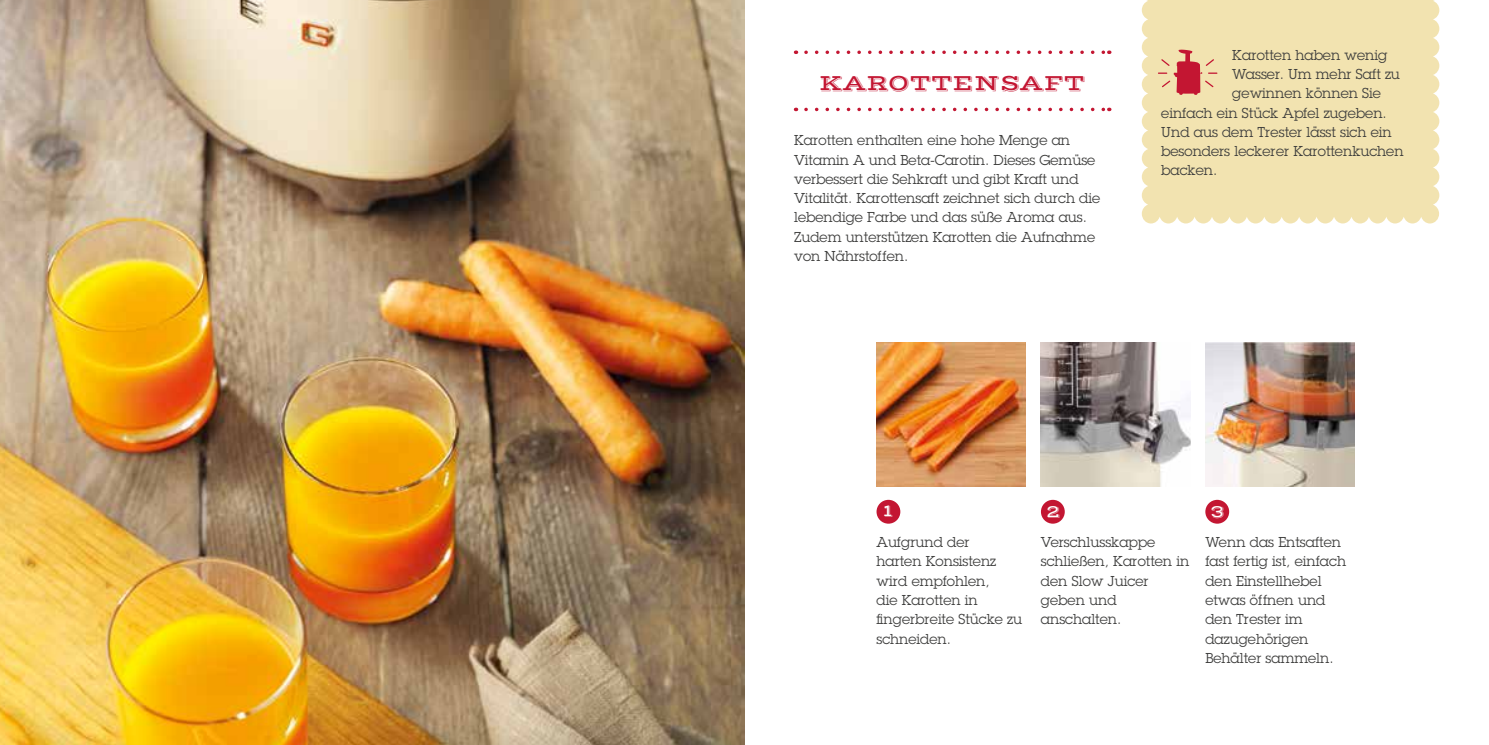
<style>
.page{position:relative;width:1489px;height:745px;background:#fff}
.page>*{position:absolute;margin:0;border:0;box-sizing:border-box;transform-origin:0 0}
.t1{font:22.75px "Vast Shadow";color:#c31632}
.t2{font:17.5px "Vast Shadow";color:#fff}
.t3{font:14px/19.2px "Lubalin Graph Std";color:#3c3c3b}
</style>
<div class="page">
<img style="left:0;top:0;width:744px;height:744px">
<div style="left:1141px;top:0;width:298px;height:223px;background:#f2e3b0"></div>
<svg style="left:806px;top:50px;width:303px;height:4px"></svg>
<svg style="left:1157px;top:50px;width:60px;height:45px;background:#e29e85"></svg>
<div style="left:876px;top:499px;width:24px;height:24px;background:#c31632;border-radius:50%"></div>
<div style="left:1040px;top:499px;width:24px;height:24px;background:#c31632;border-radius:50%"></div>
<div style="left:1205px;top:499px;width:24px;height:24px;background:#c31632;border-radius:50%"></div>
<img style="left:1040px;top:342px;width:150px;height:144px">
<img style="left:876px;top:342px;width:149px;height:144px">
<img style="left:1205px;top:342px;width:149px;height:144px">
<svg style="left:806px;top:108px;width:303px;height:3px"></svg>
<h1 class="t1" style="left:819px;top:69px;width:268px">KAROTTENSAFT</h1>
<p class="t3" style="left:794px;top:130px;width:307px">Karotten enthalten eine hohe Menge an Vitamin A und Beta-Carotin. Dieses Gemüse verbessert die Sehkraft und gibt Kraft und Vitalität. Karottensaft zeichnet sich durch die lebendige Farbe und das süße Aroma aus.<br>Zudem unterstützen Karotten die Aufnahme von Nährstoffen.</p>
<p class="t3" style="left:1232px;top:45px;width:156px">Karotten haben wenig</p>
<p class="t3" style="left:1232px;top:64px;width:169px">Wasser. Um mehr Saft zu</p>
<p class="t3" style="left:1232px;top:83px;width:150px">gewinnen können Sie</p>
<p class="t3" style="left:1161px;top:103px;width:227px">einfach ein Stück Apfel zugeben.</p>
<p class="t3" style="left:1161px;top:122px;width:232px">Und aus dem Trester lässt sich ein</p>
<p class="t3" style="left:1161px;top:141px;width:244px">besonders leckerer Karottenkuchen</p>
<p class="t3" style="left:1161px;top:160px;width:57px">backen.</p>
<p class="t2" style="left:883px;top:499px;width:11px">1</p>
<p class="t2" style="left:1046px;top:500px;width:15px">2</p>
<p class="t2" style="left:1210px;top:500px;width:16px">3</p>
<p class="t3" style="left:876px;top:532px;width:147px">Aufgrund der<br>harten Konsistenz wird empfohlen,<br>die Karotten in fingerbreite Stücke zu schneiden.</p>
<p class="t3" style="left:1040px;top:532px;width:150px">Verschlusskappe schließen, Karotten in den Slow Juicer geben und anschalten.</p>
<p class="t3" style="left:1205px;top:532px;width:142px">Wenn das Entsaften fast fertig ist, einfach den Einstellhebel etwas öffnen und den Trester im dazugehörigen<br>Behälter sammeln.</p>
</div>
